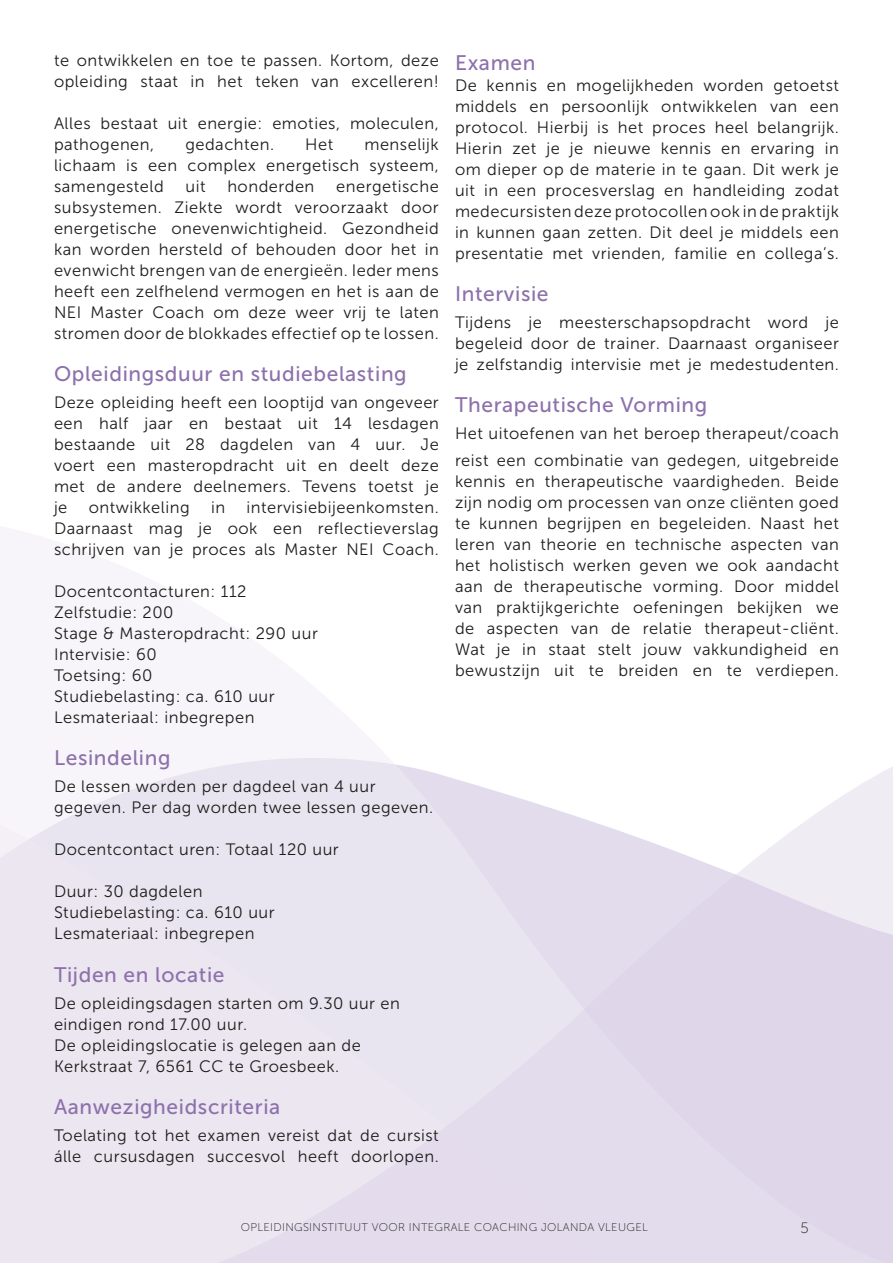
<style>
.page{position:relative;width:893px;height:1263px;background:#fff}
.page>*{position:absolute;margin:0;border:0;box-sizing:border-box;transform-origin:0 0}
.Textkörper{font:21px "Museo Sans 500";letter-spacing:.03em;color:#8d71ac}
.Textkörper-2{font:16.5px/21px "Museo Sans 300";letter-spacing:.03em;color:#1d1d1b}
.t1{font:15px "Museo Sans 100";color:#1d1d1b}
.t2{font:11.25px "Museo Sans 100";letter-spacing:.03em;color:#1d1d1b}
</style>
<div class="page">
<svg style="left:0;top:775px;width:177px;height:488px;background:#ebe6f0"></svg>
<svg style="left:177px;top:758px;width:716px;height:505px;background:#e7e1ee"></svg>
<p class="Textkörper-2" style="left:54px;top:50px;width:386px">te ontwikkelen en toe te passen. Kortom, deze opleiding staat in het teken van excelleren!</p>
<p class="Textkörper-2" style="left:54px;top:113px;width:386px">Alles bestaat uit energie: emoties, moleculen, pathogenen,</p>
<p class="Textkörper-2" style="left:54px;top:134px;width:386px;text-align:justify;text-indent:310px">menselijk lichaam is een complex energetisch systeem, samengesteld</p>
<p class="Textkörper-2" style="left:185px;top:134px;width:90px">gedachten.</p>
<p class="Textkörper-2" style="left:305px;top:134px;width:30px">Het</p>
<p class="Textkörper-2" style="left:54px;top:176px;width:386px;text-align:justify;text-indent:282px">energetische subsystemen. Ziekte wordt veroorzaakt door energetische onevenwichtigheid. Gezondheid kan worden hersteld of behouden door het in evenwicht brengen van de energieën. Ieder mens heeft een zelfhelend vermogen en het is aan de NEI Master Coach om deze weer vrij te laten stromen door de blokkades effectief op te lossen.</p>
<p class="Textkörper" style="left:54px;top:363px;width:354px">Opleidingsduur en studiebelasting</p>
<p class="Textkörper-2" style="left:54px;top:392px;width:386px;text-align:justify">Deze opleiding heeft een looptijd van ongeveer een half jaar en bestaat uit 14 lesdagen bestaande uit 28 dagdelen van 4 uur. Je voert een masteropdracht uit en deelt deze met de andere deelnemers. Tevens toetst je je</p>
<p class="Textkörper-2" style="left:186px;top:176px;width:22px">uit</p>
<p class="Textkörper-2" style="left:227px;top:176px;width:89px">honderden</p>
<p class="Textkörper-2" style="left:54px;top:497px;width:386px;text-align:justify;text-indent:192px">intervisiebijeenkomsten.<br>Daarnaast mag je ook een reflectieverslag schrijven van je proces als Master NEI Coach.</p>
<p class="Textkörper-2" style="left:54px;top:581px;width:194px">Docentcontacturen: 112</p>
<p class="Textkörper-2" style="left:54px;top:602px;width:121px">Zelfstudie: 200</p>
<p class="Textkörper-2" style="left:54px;top:623px;width:265px">Stage &amp; Masteropdracht: 290 uur</p>
<p class="Textkörper-2" style="left:54px;top:644px;width:104px">Intervisie: 60</p>
<p class="Textkörper-2" style="left:54px;top:665px;width:100px">Toetsing: 60</p>
<p class="Textkörper-2" style="left:54px;top:686px;width:222px">Studiebelasting: ca. 610 uur</p>
<p class="Textkörper-2" style="left:54px;top:707px;width:202px">Lesmateriaal: inbegrepen</p>
<p class="Textkörper" style="left:54px;top:747px;width:118px">Lesindeling</p>
<p class="Textkörper-2" style="left:54px;top:776px;width:381px">De lessen worden per dagdeel van 4 uur gegeven. Per dag worden twee lessen gegeven.</p>
<p class="Textkörper-2" style="left:54px;top:839px;width:286px">Docentcontact uren: Totaal 120 uur</p>
<p class="Textkörper-2" style="left:54px;top:881px;width:150px">Duur: 30 dagdelen</p>
<p class="Textkörper-2" style="left:54px;top:902px;width:222px">Studiebelasting: ca. 610 uur</p>
<p class="Textkörper-2" style="left:54px;top:923px;width:202px">Lesmateriaal: inbegrepen</p>
<p class="Textkörper" style="left:54px;top:963px;width:172px">Tijden en locatie</p>
<p class="Textkörper-2" style="left:54px;top:992px;width:347px">De opleidingsdagen starten om 9.30 uur en eindigen rond 17.00 uur.</p>
<p class="Textkörper-2" style="left:54px;top:1034px;width:308px">De opleidingslocatie is gelegen aan de<br>Kerkstraat 7, 6561 CC te Groesbeek.</p>
<p class="Textkörper" style="left:54px;top:1095px;width:228px">Aanwezigheidscriteria</p>
<p class="Textkörper-2" style="left:54px;top:1124px;width:386px">Toelating tot het examen vereist dat de cursist álle cursusdagen succesvol heeft doorlopen.</p>
<p class="Textkörper-2" style="left:89px;top:497px;width:102px">ontwikkeling</p>
<p class="Textkörper-2" style="left:211px;top:497px;width:16px">in</p>
<p class="Textkörper" style="left:455px;top:51px;width:82px">Examen</p>
<p class="Textkörper-2" style="left:455px;top:75px;width:386px;text-align:justify">De kennis en mogelijkheden worden getoetst middels en persoonlijk ontwikkelen van een protocol. Hierbij is het proces heel belangrijk.<br>Hierin zet je je nieuwe kennis en ervaring in om dieper op de materie in te gaan. Dit werk je uit in een procesverslag en handleiding zodat medecursisten deze protocollen ook in de praktijk in kunnen gaan zetten. Dit deel je middels een presentatie met vrienden, familie en collega’s.</p>
<p class="Textkörper" style="left:455px;top:282px;width:95px">Intervisie</p>
<p class="Textkörper-2" style="left:455px;top:312px;width:385px;text-align:justify">Tijdens je meesterschapsopdracht word je begeleid door de trainer. Daarnaast organiseer je zelfstandig intervisie met je medestudenten.</p>
<p class="Textkörper" style="left:455px;top:393px;width:254px">Therapeutische Vorming</p>
<p class="Textkörper-2" style="left:455px;top:420px;width:385px;line-height:27px">Het uitoefenen van het beroep therapeut/coach reist een combinatie van gedegen, uitgebreide</p>
<p class="Textkörper-2" style="left:455px;top:471px;width:385px;text-align:justify">kennis en therapeutische vaardigheden. Beide zijn nodig om processen van onze cliënten goed te kunnen begrijpen en begeleiden. Naast het leren van theorie en technische aspecten van het holistisch werken geven we ook aandacht aan de therapeutische vorming. Door middel van praktijkgerichte oefeningen bekijken we de aspecten van de relatie therapeut-cliënt.<br>Wat je in staat stelt jouw vakkundigheid en bewustzijn uit te breiden en te verdiepen.</p>
<p class="t2" style="left:241px;top:1221px;width:409px">OPLEIDINGSINSTITUUT VOOR INTEGRALE COACHING JOLANDA VLEUGEL</p>
<p class="t1" style="left:800px;top:1220px;width:10px">5</p>
</div>
